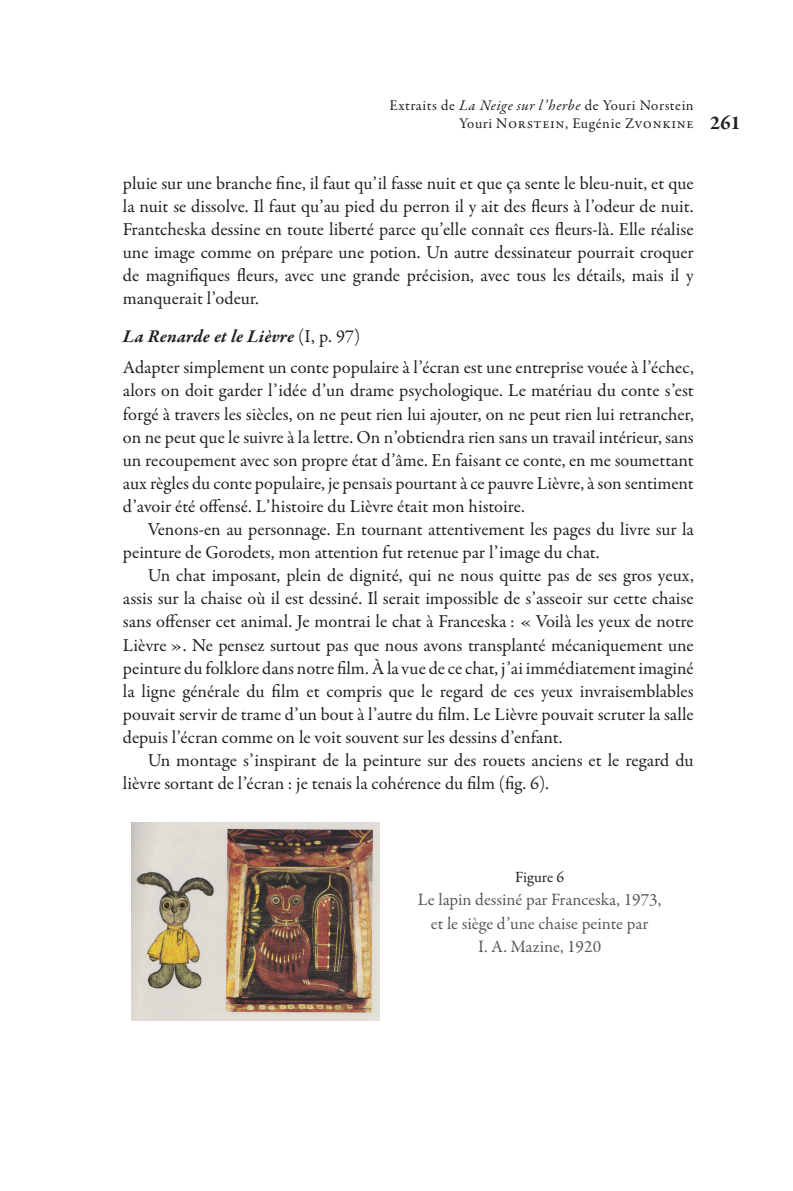
<style>
.page{position:relative;width:793px;height:1191px;background:#fff}
.page>*{position:absolute;margin:0;border:0;box-sizing:border-box;transform-origin:0 0}
.t1{font:18.38px/23.1px "Garamond Premr Pro";letter-spacing:.025em;color:#231f20;text-align:justify}
.t2{font:17.5px/23.1px "Garamond Premr Pro";color:#57585a;text-align:center}
.t3{font:15.75px "Garamond Premr Pro";color:#231f20}
.t4{font:14.88px/18.4px "Garamond Premr Pro";letter-spacing:.04em;color:#231f20}
.s1{font-style:italic}
.s2{font-weight:700;font-size:20.12px}
.s3{font-weight:700;font-style:italic}
</style>
<div class="page">
<img style="left:131px;top:822px;width:248px;height:198px">
<p class="t4" style="left:459px;top:97px;width:283px;text-indent:-70px">Extraits de <span class="s1">La Neige sur l’herbe</span> de Youri Norstein<br>Youri Norstein, Eugénie Zvonkine <span class="s2">261</span></p>
<p class="t1" style="left:123px;top:173px;width:572px">pluie sur une branche fine, il faut qu’il fasse nuit et que ça sente le bleu-nuit, et que la nuit se dissolve. Il faut qu’au pied du perron il y ait des fleurs à l’odeur de nuit.<br>Frantcheska dessine en toute liberté parce qu’elle connaît ces fleurs-là. Elle réalise une image comme on prépare une potion. Un autre dessinateur pourrait croquer de magnifiques fleurs, avec une grande précision, avec tous les détails, mais il y manquerait l’odeur.</p>
<p class="t1" style="left:123px;top:322px;width:572px;line-height:31.3px"><span class="s3">La Renarde et le Lièvre</span> (I, p. 97)<br>Adapter simplement un conte populaire à l’écran est une entreprise vouée à l’échec,</p>
<p class="t1" style="left:123px;top:381px;width:572px">alors on doit garder l’idée d’un drame psychologique. Le matériau du conte s’est forgé à travers les siècles, on ne peut rien lui ajouter, on ne peut rien lui retrancher, on ne peut que le suivre à la lettre. On n’obtiendra rien sans un travail intérieur, sans un recoupement avec son propre état d’âme. En faisant ce conte, en me soumettant aux règles du conte populaire, je pensais pourtant à ce pauvre Lièvre, à son sentiment d’avoir été offensé. L’histoire du Lièvre était mon histoire.</p>
<p class="t1" style="left:123px;top:519px;width:572px;text-indent:25px">Venons-en au personnage. En tournant attentivement les pages du livre sur la peinture de Gorodets, mon attention fut retenue par l’image du chat.</p>
<p class="t1" style="left:123px;top:565px;width:572px;text-indent:25px">Un chat imposant, plein de dignité, qui ne nous quitte pas de ses gros yeux, assis sur la chaise où il est dessiné. Il serait impossible de s’asseoir sur cette chaise sans offenser cet animal. Je montrai le chat à Franceska : « Voilà les yeux de notre Lièvre ». Ne pensez surtout pas que nous avons transplanté mécaniquement une peinture du folklore dans notre film. À la vue de ce chat, j’ai immédiatement imaginé la ligne générale du film et compris que le regard de ces yeux invraisemblables pouvait servir de trame d’un bout à l’autre du film. Le Lièvre pouvait scruter la salle depuis l’écran comme on le voit souvent sur les dessins d’enfant.</p>
<p class="t1" style="left:123px;top:750px;width:572px;text-indent:25px">Un montage s’inspirant de la peinture sur des rouets anciens et le regard du lièvre sortant de l’écran : je tenais la cohérence du film (fig. 6).</p>
<p class="t3" style="left:515px;top:871px;width:50px">Figure 6</p>
<p class="t2" style="left:418px;top:890px;width:245px">Le lapin dessiné par Franceska, 1973, et le siège d’une chaise peinte par<br>I. A. Mazine, 1920</p>
</div>
